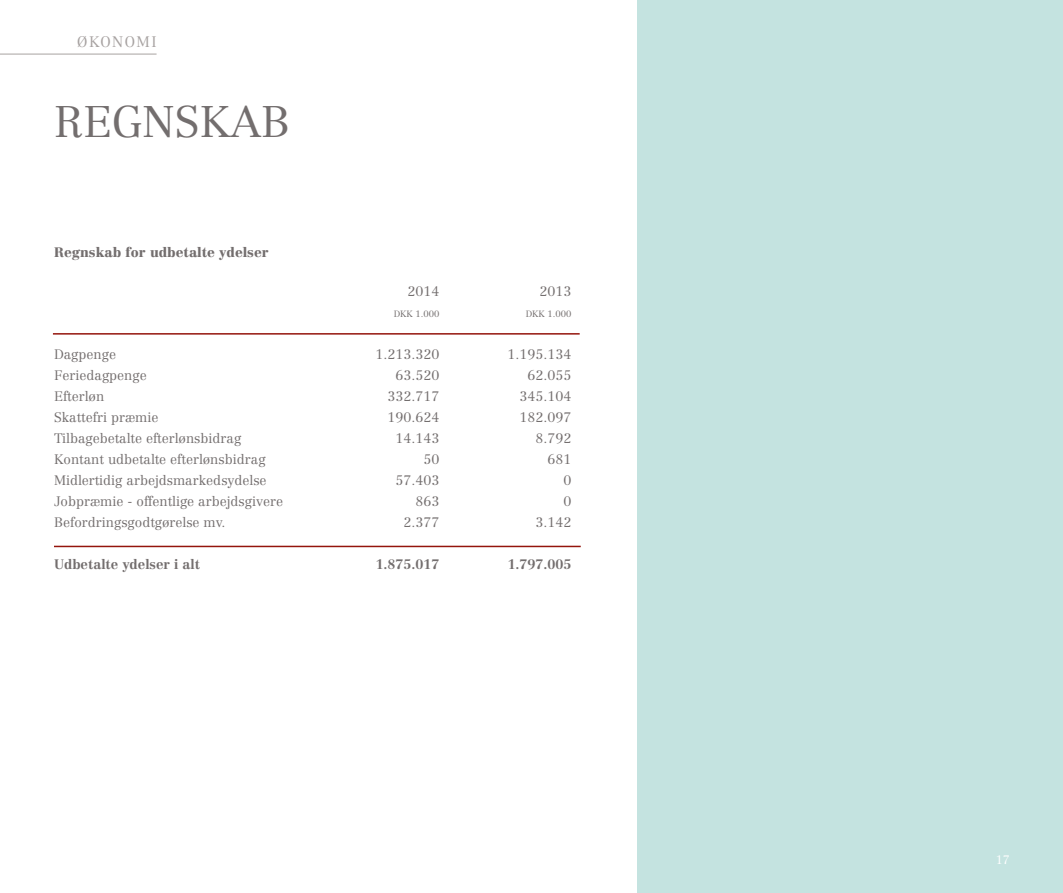
<style>
.page{position:relative;width:1063px;height:893px;background:#fff}
.page>*{position:absolute;margin:0;border:0;box-sizing:border-box;transform-origin:0 0}
.t1{font:300 43.5px "Centennial LT Std";color:#736e6e}
.t2{font:300 15px "Centennial LT Std";letter-spacing:.1em;color:#a7a2a1}
.t3{font:300 13.5px "Centennial LT Std";color:#736e6e}
.t4{font:700 13.5px "Centennial LT Std";color:#736e6e}
.t5{font:900 13.5px "Centennial LT Std";color:#736e6e}
.t6{font:300 12px "Centennial LT Std";color:#fff}
.t7{font:300 9px "Centennial LT Std";color:#736e6e}
</style>
<div class="page">
<div style="left:637px;top:0;width:425px;height:893px;background:#c4e3e0"></div>
<hr style="left:53px;top:333px;width:527px;height:2px;background:#94150d">
<hr style="left:54px;top:546px;width:527px;height:1px;background:#94150d">
<hr style="left:0;top:54px;width:157px;height:1px;background:#a7a2a1">
<p class="t2" style="left:77px;top:33px;width:81px">ØKONOMI</p>
<h1 class="t1" style="left:54px;top:95px;width:238px">REGNSKAB</h1>
<p class="t5" style="left:54px;top:244px;width:216px">Regnskab for udbetalte ydelser</p>
<p class="t3" style="left:408px;top:283px;width:33px">2014</p>
<p class="t3" style="left:540px;top:283px;width:33px">2013</p>
<p class="t7" style="left:394px;top:308px;width:47px">DKK 1.000</p>
<p class="t7" style="left:526px;top:308px;width:47px">DKK 1.000</p>
<p class="t3" style="left:54px;top:346px;width:64px">Dagpenge</p>
<p class="t3" style="left:376px;top:346px;width:65px">1.213.320</p>
<p class="t3" style="left:508px;top:346px;width:65px">1.195.134</p>
<p class="t3" style="left:54px;top:367px;width:94px">Feriedagpenge</p>
<p class="t3" style="left:396px;top:367px;width:45px">63.520</p>
<p class="t3" style="left:528px;top:367px;width:45px">62.055</p>
<p class="t3" style="left:54px;top:388px;width:52px">Efterløn</p>
<p class="t3" style="left:388px;top:388px;width:53px">332.717</p>
<p class="t3" style="left:520px;top:388px;width:53px">345.104</p>
<p class="t3" style="left:54px;top:409px;width:106px">Skattefri præmie</p>
<p class="t3" style="left:388px;top:409px;width:53px">190.624</p>
<p class="t3" style="left:520px;top:409px;width:53px">182.097</p>
<p class="t3" style="left:54px;top:430px;width:189px">Tilbagebetalte efterlønsbidrag</p>
<p class="t3" style="left:396px;top:430px;width:45px">14.143</p>
<p class="t3" style="left:536px;top:430px;width:37px">8.792</p>
<p class="t3" style="left:54px;top:451px;width:213px">Kontant udbetalte efterlønsbidrag</p>
<p class="t3" style="left:424px;top:451px;width:17px">50</p>
<p class="t3" style="left:548px;top:451px;width:25px">681</p>
<p class="t3" style="left:54px;top:472px;width:214px">Midlertidig arbejdsmarkedsydelse</p>
<p class="t3" style="left:396px;top:472px;width:45px">57.403</p>
<p class="t3" style="left:564px;top:472px;width:9px">0</p>
<p class="t3" style="left:54px;top:493px;width:231px">Jobpræmie - offentlige arbejdsgivere</p>
<p class="t3" style="left:416px;top:493px;width:25px">863</p>
<p class="t3" style="left:564px;top:493px;width:9px">0</p>
<p class="t3" style="left:54px;top:514px;width:173px">Befordringsgodtgørelse mv.</p>
<p class="t3" style="left:404px;top:514px;width:37px">2.377</p>
<p class="t3" style="left:536px;top:514px;width:37px">3.142</p>
<p class="t4" style="left:54px;top:556px;width:147px">Udbetalte ydelser i alt</p>
<p class="t4" style="left:376px;top:556px;width:65px">1.875.017</p>
<p class="t4" style="left:508px;top:556px;width:65px">1.797.005</p>
<p class="t6" style="left:996px;top:852px;width:16px">17</p>
</div>
